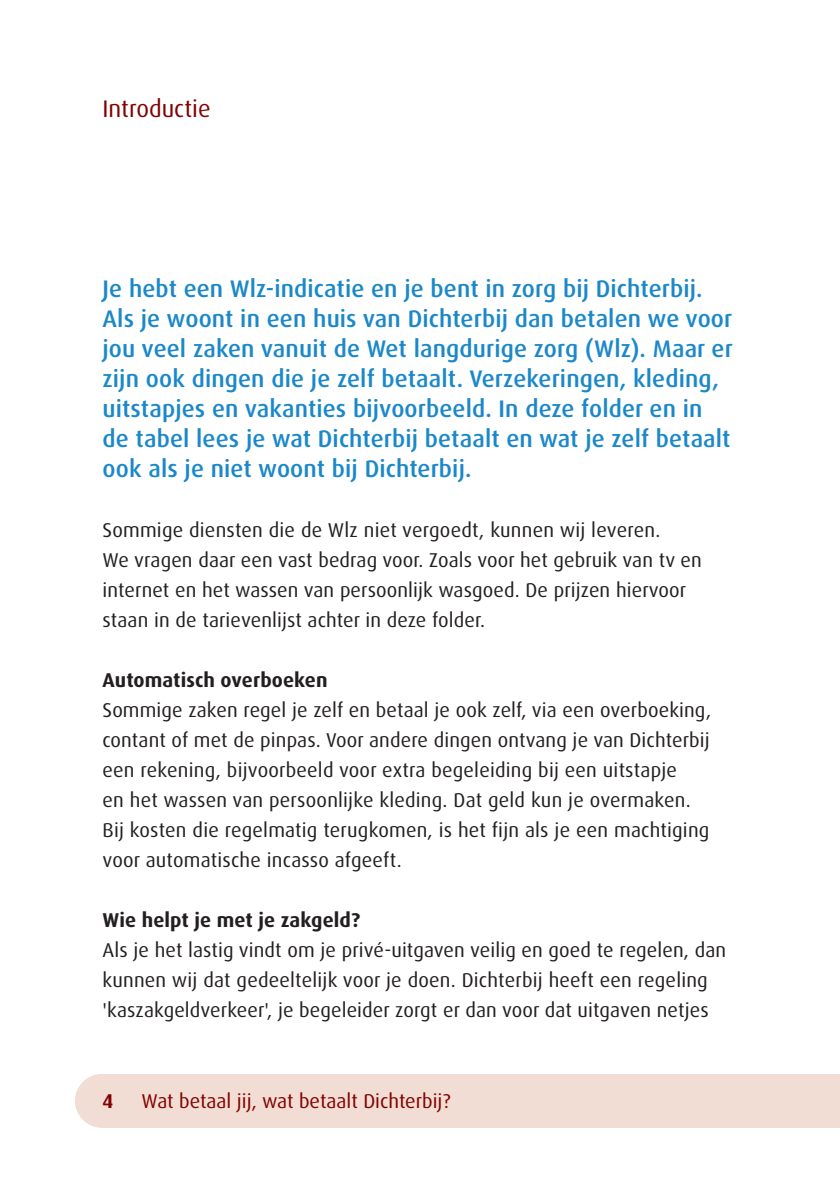
<style>
.page{position:relative;width:840px;height:1191px;background:#fff}
.page>*{position:absolute;margin:0;border:0;box-sizing:border-box;transform-origin:0 0}
.introtekst{font:500 24px/30px "Dax Pro";letter-spacing:.005em;color:#1b88c9}
.t1{font:24px "Dax Pro";color:#820101}
.broodtekst{font:20px/30px "Dax Pro";letter-spacing:.005em;color:#231f20}
.tussenkopje{font:700 20px "Dax Pro";letter-spacing:.005em;color:#231f20}
.t2{font:20px "Dax Pro";color:#820101}
.t3{font:700 20px "Dax Pro";color:#820101}
</style>
<div class="page">
<div style="left:102px;top:1074px;width:737px;height:53px;background:#f1ddd3"></div>
<div style="left:75px;top:1074px;width:54px;height:53px;background:#f1ddd3;border-radius:50%"></div>
<p class="t1" style="left:102px;top:93px;width:109px">Introductie</p>
<p class="introtekst" style="left:102px;top:274px;width:631px">Je hebt een Wlz-indicatie en je bent in zorg bij Dichterbij.<br>Als je woont in een huis van Dichterbij dan betalen we voor jou veel zaken vanuit de Wet langdurige zorg (Wlz). Maar er zijn ook dingen die je zelf betaalt. Verzekeringen, kleding, uitstapjes en vakanties bijvoorbeeld. In deze folder en in de tabel lees je wat Dichterbij betaalt en wat je zelf betaalt ook als je niet woont bij Dichterbij.</p>
<p class="broodtekst" style="left:102px;top:515px;width:600px">Sommige diensten die de Wlz niet vergoedt, kunnen wij leveren.<br>We vragen daar een vast bedrag voor. Zoals voor het gebruik van tv en internet en het wassen van persoonlijk wasgoed. De prijzen hiervoor staan in de tarievenlijst achter in deze folder.</p>
<p class="tussenkopje" style="left:102px;top:667px;width:226px">Automatisch overboeken</p>
<p class="broodtekst" style="left:102px;top:695px;width:609px">Sommige zaken regel je zelf en betaal je ook zelf, via een overboeking, contant of met de pinpas. Voor andere dingen ontvang je van Dichterbij een rekening, bijvoorbeeld voor extra begeleiding bij een uitstapje<br>en het wassen van persoonlijke kleding. Dat geld kun je overmaken.<br>Bij kosten die regelmatig terugkomen, is het fijn als je een machtiging voor automatische incasso afgeeft.</p>
<p class="tussenkopje" style="left:102px;top:907px;width:259px">Wie helpt je met je zakgeld?</p>
<p class="broodtekst" style="left:102px;top:935px;width:624px">Als je het lastig vindt om je privé-uitgaven veilig en goed te regelen, dan kunnen wij dat gedeeltelijk voor je doen. Dichterbij heeft een regeling 'kaszakgeldverkeer', je begeleider zorgt er dan voor dat uitgaven netjes</p>
<p class="t3" style="left:102px;top:1087px;width:13px">4</p>
<p class="t2" style="left:141px;top:1087px;width:310px">Wat betaal jij, wat betaalt Dichterbij?</p>
</div>
